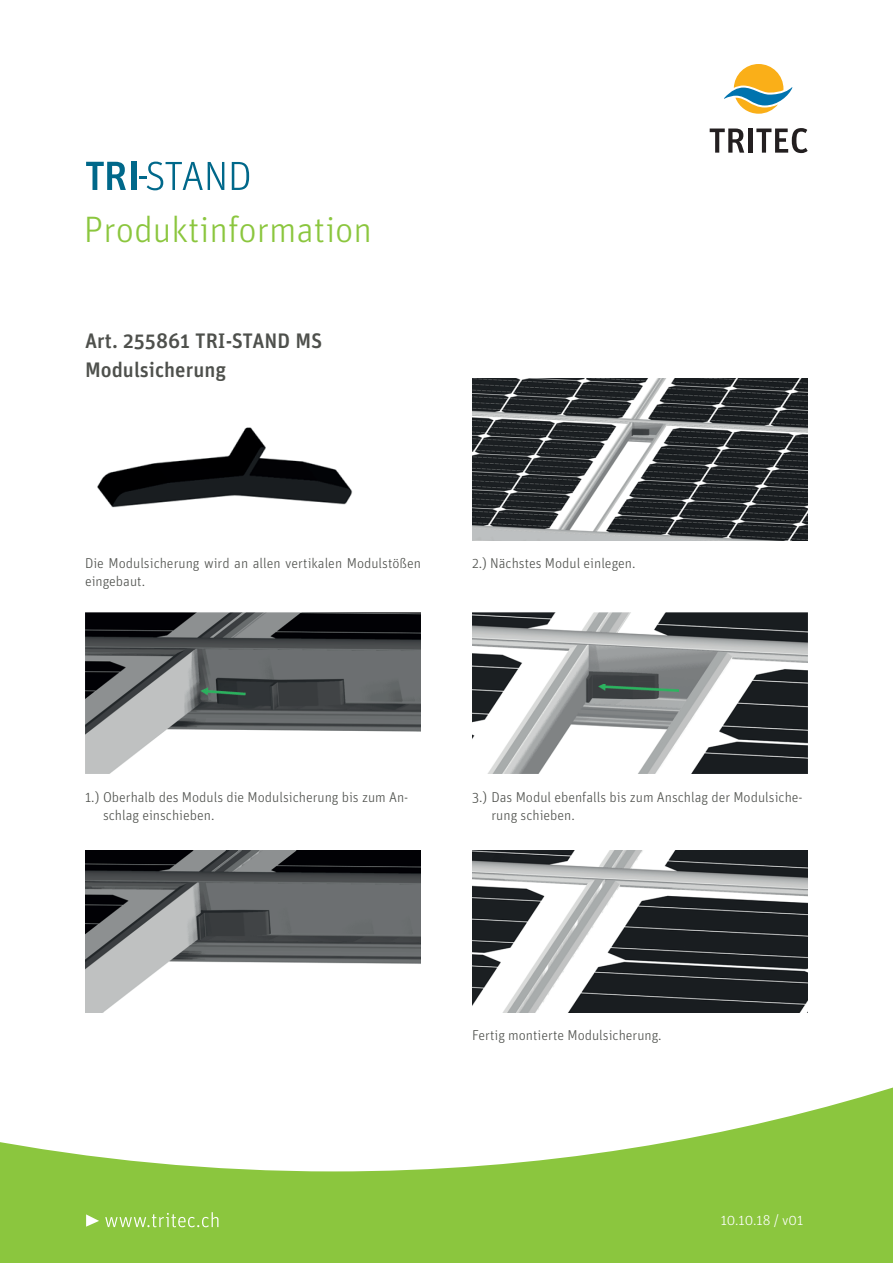
<style>
.page{position:relative;width:893px;height:1263px;background:#fff}
.page>*{position:absolute;margin:0;border:0;box-sizing:border-box;transform-origin:0 0}
.t1{font:300 36.75px "Unit OT";color:#8bc63e}
.t2{font:500 21px/28.5px "Unit OT";color:#4e504c}
.t3{font:300 14.25px/18px "Unit OT";color:#4e504c}
.t4{font:300 14.25px "Unit OT";color:#fff}
</style>
<div class="page">
<svg style="left:232px;top:162px;width:17px;height:28px"></svg>
<div style="left:131px;top:162px;width:5px;height:28px;background:#00688a"></div>
<svg style="left:86px;top:162px;width:40px;height:28px"></svg>
<svg style="left:140px;top:162px;width:84px;height:28px"></svg>
<svg style="left:0;top:1087px;width:893px;height:176px;fill:#8bc63e"></svg>
<svg style="left:86px;top:1214px;width:13px;height:13px"></svg>
<svg style="left:105px;top:1212px;width:113px;height:15px"></svg>
<svg style="left:724px;top:64px;width:68px;height:50px"></svg>
<svg style="left:710px;top:129px;width:34px;height:24px"></svg>
<div style="left:748px;top:129px;width:5px;height:24px;background:#231f20"></div>
<svg style="left:756px;top:128px;width:52px;height:25px"></svg>
<img style="left:97px;top:427px;width:256px;height:81px">
<img style="left:85px;top:850px;width:336px;height:162px">
<img style="left:472px;top:378px;width:336px;height:162px">
<img style="left:472px;top:612px;width:336px;height:162px">
<img style="left:593px;top:685px;width:86px;height:9px">
<img style="left:472px;top:850px;width:336px;height:162px">
<img style="left:85px;top:612px;width:336px;height:162px">
<img style="left:193px;top:683px;width:52px;height:15px">
<h1 class="t1" style="left:84px;top:208px;width:290px">Produktinformation</h1>
<h2 class="t2" style="left:85px;top:327px;width:239px">Art. 255861 TRI-STAND MS<br>Modulsicherung</h2>
<p class="t3" style="left:85px;top:555px;width:337px">Die Modulsicherung wird an allen vertikalen Modulstößen eingebaut.</p>
<p class="t3" style="left:472px;top:555px;width:165px">2.) Nächstes Modul einlegen.</p>
<p class="t3" style="left:103px;top:788px;width:307px;text-indent:-18px">1.) Oberhalb des Moduls die Modulsicherung bis zum An&shy;schlag einschieben.</p>
<p class="t3" style="left:491px;top:788px;width:313px;text-indent:-19px">3.) Das Modul ebenfalls bis zum Anschlag der Modulsiche&shy;rung schieben.</p>
<p class="t3" style="left:472px;top:1027px;width:191px">Fertig montierte Modulsicherung.</p>
<p class="t4" style="left:721px;top:1212px;width:84px">10.10.18 / v01</p>
</div>
